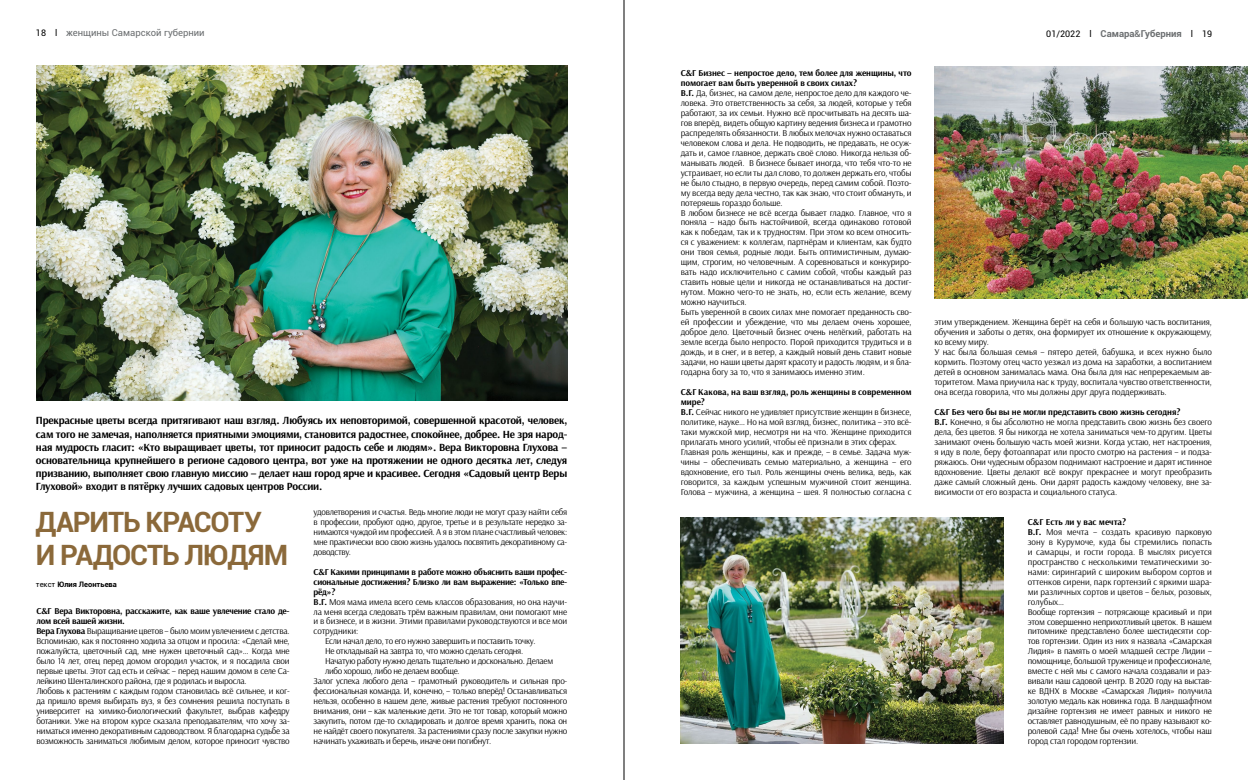
<style>
.page{position:relative;width:1248px;height:780px;background:#fff}
.page>*{position:absolute;margin:0;border:0;box-sizing:border-box;transform-origin:0 0}
.t1{font:700 28px/33px "Roboto";letter-spacing:-.035em;color:#8b693a}
.t2{font:700 11px/13.2px "Arsenal";letter-spacing:-.02em;color:#000;text-align:justify}
.t3{font:9.5px "Roboto";color:#6c6f71}
.t4{font:700 9.5px "Roboto";color:#6c6f71}
.t5{font:9px/10px "Arsenal";letter-spacing:-.01em;color:#000}
.t6{font:9px "Arsenal";letter-spacing:-.03em;color:#000}
.t7{font:700 9px "Arsenal";letter-spacing:-.03em;color:#000}
.t8{font:700 7.5px "Roboto";color:#000}
.s1{font-size:9px;color:#000}
.s2{font-weight:400;font-size:9px;color:#000}
.s3{font-weight:500}
.s4{font-weight:400}
.s5{font-weight:700}
.s6{font-family:"AG Opus C";font-weight:700}
.s7{font-family:"AG Opus C"}
</style>
<div class="page">
<img style="left:36px;top:66px;width:531px;height:334px">
<img style="left:680px;top:517px;width:323px;height:227px">
<img style="left:934px;top:66px;width:313px;height:232px">
<hr style="left:623px;top:0;width:1px;height:780px;background:#000">
<p class="t3" style="left:36px;top:26px;width:170px"><span class="s1">18 l</span> женщины Самарской губернии</p>
<p class="t4" style="left:1046px;top:27px;width:167px"><span class="s2">01/2022 l</span> Самара<span class="s3">&amp;</span>Губерния <span class="s2">l 19</span></p>
<p class="t2" style="left:36px;top:414px;width:533px">Прекрасные цветы всегда притягивают наш взгляд. Любуясь их неповторимой, совершенной красотой, человек, сам того не замечая, наполняется приятными эмоциями, становится радостнее, спокойнее, добрее. Не зря народ&shy;ная мудрость гласит: «Кто выращивает цветы, тот приносит радость себе и людям». Вера Викторовна Глухова – основательница крупнейшего в регионе садового центра, вот уже на протяжении не одного десятка лет, следуя призванию, выполняет свою главную миссию – делает наш город ярче и красивее. Сегодня «Садовый центр Веры Глуховой» входит в пятёрку лучших садовых центров России.</p>
<h1 class="t1" style="left:36px;top:504px;width:253px">ДАРИТЬ КРАСОТУ<br>И РАДОСТЬ ЛЮДЯМ</h1>
<p class="t8" style="left:36px;top:578px;width:82px"><span class="s4">текст</span> Юлия Леонтьева</p>
<p class="t5" style="left:36px;top:606px;width:255px"><span class="s5">С</span><span class="s6">&amp;</span><span class="s5">Г Вера Викторовна, расскажите, как ваше увлечение стало де&shy;лом всей вашей жизни.<br>Вера Глухова</span> Выращивание цветов – было моим увлечением с детства.<br>Вспоминаю, как я постоянно ходила за отцом и просила: «Сделай мне, пожалуйста, цветочный сад, мне нужен цветочный сад»… Когда мне было 14 лет, отец перед домом огородил участок, и я посадила свои первые цветы. Этот сад есть и сейчас – перед нашим домом в селе Са&shy;лейкино Шенталинского района, где я родилась и выросла.<br>Любовь к растениям с каждым годом становилась всё сильнее, и ког&shy;да пришло время выбирать вуз, я без сомнения решила поступать в университет на химико-биологический факультет, выбрав кафедру ботаники. Уже на втором курсе сказала преподавателям, что хочу за&shy;ниматься именно декоративным садоводством. Я благодарна судьбе за возможность заниматься любимым делом, которое приносит чувство</p>
<p class="t5" style="left:313px;top:506px;width:255px;text-align:justify">удовлетворения и счастья. Ведь многие люди не могут сразу найти себя в профессии, пробуют одно, другое, третье и в результате нередко за&shy;нимаются чуждой им профессией. А я в этом плане счастливый человек: мне практически всю свою жизнь удалось посвятить декоративному са&shy;доводству.</p>
<p class="t7" style="left:313px;top:566px;width:255px">С<span class="s7">&amp;</span>Г Какими принципами в работе можно объяснить ваши профес-</p>
<p class="t7" style="left:313px;top:576px;width:255px">сиональные достижения? Близко ли вам выражение: «Только впе-</p>
<p class="t7" style="left:313px;top:586px;width:23px">рёд»?</p>
<p class="t5" style="left:313px;top:596px;width:255px"><span class="s5">В.Г.</span> Моя мама имела всего семь классов образования, но она научи-</p>
<p class="t5" style="left:313px;top:606px;width:255px">ла меня всегда следовать трём важным правилам, они помогают мне</p>
<p class="t5" style="left:313px;top:616px;width:255px">и в бизнесе, и в жизни. Этими правилами руководствуются и все мои</p>
<p class="t5" style="left:313px;top:626px;width:46px">сотрудники:</p>
<p class="t6" style="left:325px;top:636px;width:212px">Если начал дело, то его нужно завершить и поставить точку.</p>
<p class="t6" style="left:325px;top:646px;width:200px">Не откладывай на завтра то, что можно сделать сегодня.</p>
<p class="t6" style="left:325px;top:655px;width:230px">Начатую работу нужно делать тщательно и досконально. Делаем</p>
<p class="t6" style="left:325px;top:665px;width:136px">либо хорошо, либо не делаем вообще.</p>
<p class="t6" style="left:313px;top:675px;width:255px">Залог успеха любого дела – грамотный руководитель и сильная про-</p>
<p class="t6" style="left:313px;top:685px;width:255px">фессиональная команда. И, конечно, – только вперёд! Останавливаться</p>
<p class="t6" style="left:313px;top:695px;width:255px">нельзя, особенно в нашем деле, живые растения требуют постоянного</p>
<p class="t6" style="left:313px;top:705px;width:255px">внимания, они – как маленькие дети. Это не тот товар, который можно</p>
<p class="t6" style="left:313px;top:715px;width:255px">закупить, потом где-то складировать и долгое время хранить, пока он</p>
<p class="t6" style="left:313px;top:725px;width:255px">не найдёт своего покупателя. За растениями сразу после закупки нужно</p>
<p class="t6" style="left:313px;top:735px;width:179px">начинать ухаживать и беречь, иначе они погибнут.</p>
<p class="t5" style="left:680px;top:68px;width:232px"><span class="s5">С</span><span class="s6">&amp;</span><span class="s5">Г Бизнес – непростое дело, тем более для женщины, что помогает вам быть уверенной в своих силах?<br>В.Г.</span> Да, бизнес, на самом деле, непростое дело для каждого че&shy;ловека. Это ответственность за себя, за людей, которые у тебя работают, за их семьи. Нужно всё просчитывать на десять ша&shy;гов вперёд, видеть общую картину ведения бизнеса и грамотно распределять обязанности. В любых мелочах нужно оставаться человеком слова и дела. Не подводить, не предавать, не осуж&shy;дать и, самое главное, держать своё слово. Никогда нельзя об&shy;манывать людей. В бизнесе бывает иногда, что тебя что-то не устраивает, но если ты дал слово, то должен держать его, чтобы не было стыдно, в первую очередь, перед самим собой. Поэто&shy;му всегда веду дела честно, так как знаю, что стоит обмануть, и потеряешь гораздо больше.<br>В любом бизнесе не всё всегда бывает гладко. Главное, что я поняла – надо быть настойчивой, всегда одинаково готовой как к победам, так и к трудностям. При этом ко всем относить&shy;ся с уважением: к коллегам, партнёрам и клиентам, как будто они твоя семья, родные люди. Быть оптимистичным, думаю&shy;щим, строгим, но человечным. А соревноваться и конкуриро&shy;вать надо исключительно с самим собой, чтобы каждый раз ставить новые цели и никогда не останавливаться на достиг&shy;нутом. Можно чего-то не знать, но, если есть желание, всему можно научиться.<br>Быть уверенной в своих силах мне помогает преданность сво&shy;ей профессии и убеждение, что мы делаем очень хорошее, доброе дело. Цветочный бизнес очень нелёгкий, работать на земле всегда было непросто. Порой приходится трудиться и в дождь, и в снег, и в ветер, а каждый новый день ставит новые задачи, но наши цветы дарят красоту и радость людям, и я бла&shy;годарна богу за то, что я занимаюсь именно этим.</p>
<p class="t5" style="left:680px;top:387px;width:232px"><span class="s5">С</span><span class="s6">&amp;</span><span class="s5">Г Какова, на ваш взгляд, роль женщины в современном мире?<br>В.Г.</span> Сейчас никого не удивляет присутствие женщин в бизнесе, политике, науке… Но на мой взгляд, бизнес, политика – это всё&shy;таки мужской мир, несмотря ни на что. Женщине приходится прилагать много усилий, чтобы её признали в этих сферах.<br>Главная роль женщины, как и прежде, – в семье. Задача муж&shy;чины – обеспечивать семью материально, а женщина – его вдохновение, его тыл. Роль женщины очень велика, ведь, как говорится, за каждым успешным мужчиной стоит женщина.<br>Голова – мужчина, а женщина – шея. Я полностью согласна с</p>
<p class="t5" style="left:934px;top:317px;width:279px">этим утверждением. Женщина берёт на себя и большую часть воспитания, обучения и заботы о детях, она формирует их отношение к окружающему, ко всему миру.<br>У нас была большая семья – пятеро детей, бабушка, и всех нужно было кормить. Поэтому отец часто уезжал из дома на заработки, а воспитанием детей в основном занималась мама. Она была для нас непререкаемым ав&shy;торитетом. Мама приучила нас к труду, воспитала чувство ответственности, она всегда говорила, что мы должны друг друга поддерживать.</p>
<p class="t5" style="left:934px;top:407px;width:279px"><span class="s5">С</span><span class="s6">&amp;</span><span class="s5">Г Без чего бы вы не могли представить свою жизнь сегодня?<br>В.Г.</span> Конечно, я бы абсолютно не могла представить свою жизнь без своего дела, без цветов. Я бы никогда не хотела заниматься чем-то другим. Цветы занимают очень большую часть моей жизни. Когда устаю, нет настроения, я иду в поле, беру фотоаппарат или просто смотрю на растения – и подза&shy;ряжаюсь. Они чудесным образом поднимают настроение и дарят истинное вдохновение. Цветы делают всё вокруг прекраснее и могут преобразить даже самый сложный день. Они дарят радость каждому человеку, вне за&shy;висимости от его возраста и социального статуса.</p>
<p class="t5" style="left:1027px;top:516px;width:186px"><span class="s5">С</span><span class="s6">&amp;</span><span class="s5">Г Есть ли у вас мечта?<br>В.Г.</span> Моя мечта – создать красивую парковую зону в Курумоче, куда бы стремились попасть и самарцы, и гости города. В мыслях рисуется пространство с несколькими тематическими зо&shy;нами: сирингарий с широким выбором сортов и оттенков сирени, парк гортензий с яркими шара&shy;ми различных сортов и цветов – белых, розовых, голубых…<br>Вообще гортензия – потрясающе красивый и при этом совершенно неприхотливый цветок. В нашем питомнике представлено более шестидесяти сор&shy;тов гортензии. Один из них я назвала «Самарская Лидия» в память о моей младшей сестре Лидии – помощнице, большой труженице и профессионале, вместе с ней мы с самого начала создавали и раз&shy;вивали наш садовой центр. В 2020 году на выстав&shy;ке ВДНХ в Москве «Самарская Лидия» получила золотую медаль как новинка года. В ландшафтном дизайне гортензия не имеет равных и никого не оставляет равнодушным, её по праву называют ко&shy;ролевой сада! Мне бы очень хотелось, чтобы наш город стал городом гортензии.</p>
</div>
